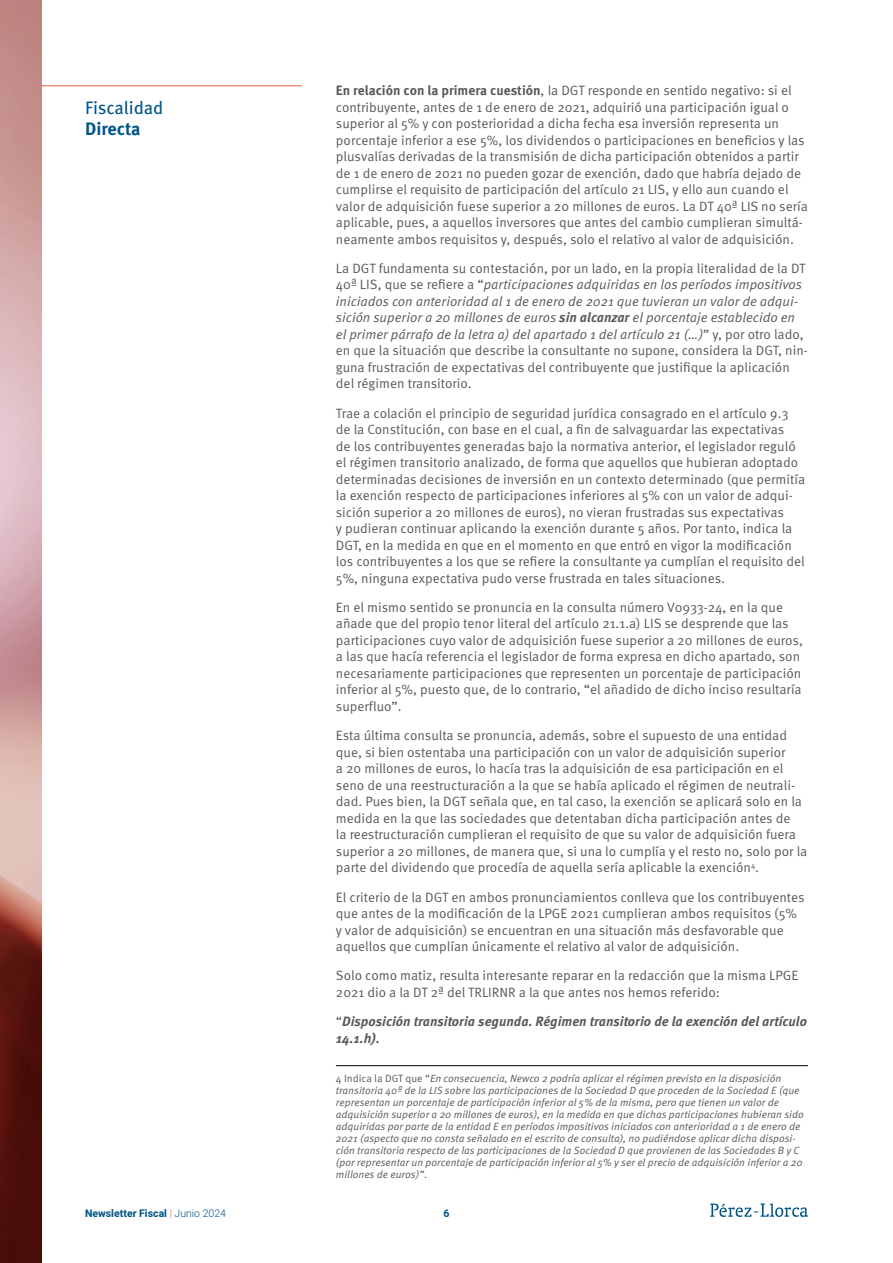
<style>
.page{position:relative;width:893px;height:1263px;background:#fff}
.page>*{position:absolute;margin:0;border:0;box-sizing:border-box;transform-origin:0 0}
.t1{font:18px "Meta Pro";color:#005587}
.t2{font:700 18px "Meta Pro";color:#005587}
.t3{font:13.5px/16.5px "Meta Pro Norm";color:#595959}
.t4{font:13.5px/16.5px "Meta Pro Norm Ita";color:#595959}
.t5{font:italic 700 13.5px/16.5px "Meta Pro";color:#595959}
.t6{font:10.5px/12px "Meta Pro Norm Ita";color:#595959}
.t7{font:700 10.5px "Heebo";color:#005587}
.s1{font-family:"Meta Pro";font-weight:700}
.s2{font-family:"Meta Pro Norm"}
.s3{font-family:"Meta Pro";font-weight:700;font-style:italic}
.s4{font-family:"Meta Pro Norm";font-weight:400;font-style:normal}
.s5{font-weight:300;color:#f15841}
.s6{font-weight:300}
</style>
<div class="page">
<svg style="left:710px;top:1203px;width:98px;height:14px"></svg>
<img style="left:0;top:0;width:41px;height:1263px">
<hr style="left:41px;top:85px;width:261px;height:1px;background:#f15841">
<hr style="left:336px;top:1065px;width:472px;height:1px;background:#000">
<h1 class="t1" style="left:85px;top:94px;width:80px">Fiscalidad</h1>
<h1 class="t2" style="left:85px;top:115px;width:57px">Directa</h1>
<p class="t3" style="left:336px;top:81px;width:473px"><span class="s1">En relación con la primera cuestión</span>, la DGT responde en sentido negativo: si el contribuyente, antes de 1 de enero de 2021, adquirió una participación igual o superior al 5% y con posterioridad a dicha fecha esa inversión representa un porcentaje inferior a ese 5%, los dividendos o participaciones en beneficios y las plusvalías derivadas de la transmisión de dicha participación obtenidos a partir de 1 de enero de 2021 no pueden gozar de exención, dado que habría dejado de cumplirse el requisito de participación del artículo 21 LIS, y ello aun cuando el valor de adquisición fuese superior a 20 millones de euros. La DT 40ª LIS no sería aplicable, pues, a aquellos inversores que antes del cambio cumplieran simultá&shy;neamente ambos requisitos y, después, solo el relativo al valor de adquisición.</p>
<p class="t3" style="left:336px;top:259px;width:471px">La DGT fundamenta su contestación, por un lado, en la propia literalidad de la DT</p>
<p class="t4" style="left:336px;top:276px;width:469px"><span class="s2">40ª LIS, que se refiere a “</span>participaciones adquiridas en los períodos impositivos iniciados con anterioridad al 1 de enero de 2021 que tuvieran un valor de adqui&shy;sición superior a 20 millones de euros <span class="s3">sin alcanzar</span> el porcentaje establecido en el primer párrafo de la letra a) del apartado 1 del artículo 21 (…)<span class="s2">” y, por otro lado,</span></p>
<p class="t3" style="left:336px;top:342px;width:473px">en que la situación que describe la consultante no supone, considera la DGT, nin&shy;guna frustración de expectativas del contribuyente que justifique la aplicación del régimen transitorio.</p>
<p class="t3" style="left:336px;top:404px;width:471px">Trae a colación el principio de seguridad jurídica consagrado en el artículo 9.3 de la Constitución, con base en el cual, a fin de salvaguardar las expectativas<br>de los contribuyentes generadas bajo la normativa anterior, el legislador reguló el régimen transitorio analizado, de forma que aquellos que hubieran adoptado determinadas decisiones de inversión en un contexto determinado (que permitía la exención respecto de participaciones inferiores al 5% con un valor de adqui&shy;sición superior a 20 millones de euros), no vieran frustradas sus expectativas<br>y pudieran continuar aplicando la exención durante 5 años. Por tanto, indica la DGT, en la medida en que en el momento en que entró en vigor la modificación los contribuyentes a los que se refiere la consultante ya cumplían el requisito del 5%, ninguna expectativa pudo verse frustrada en tales situaciones.</p>
<p class="t3" style="left:336px;top:598px;width:469px">En el mismo sentido se pronuncia en la consulta número V0933-24, en la que añade que del propio tenor literal del artículo 21.1.a) LIS se desprende que las participaciones cuyo valor de adquisición fuese superior a 20 millones de euros, a las que hacía referencia el legislador de forma expresa en dicho apartado, son necesariamente participaciones que representen un porcentaje de participación inferior al 5%, puesto que, de lo contrario, “el añadido de dicho inciso resultaría superfluo”.</p>
<p class="t3" style="left:336px;top:726px;width:473px">Esta última consulta se pronuncia, además, sobre el supuesto de una entidad que, si bien ostentaba una participación con un valor de adquisición superior<br>a 20 millones de euros, lo hacía tras la adquisición de esa participación en el seno de una reestructuración a la que se había aplicado el régimen de neutrali&shy;dad. Pues bien, la DGT señala que, en tal caso, la exención se aplicará solo en la medida en la que las sociedades que detentaban dicha participación antes de<br>la reestructuración cumplieran el requisito de que su valor de adquisición fuera superior a 20 millones, de manera que, si una lo cumplía y el resto no, solo por la parte del dividendo que procedía de aquella sería aplicable la exención<sup>4</sup>.</p>
<p class="t3" style="left:336px;top:888px;width:470px">El criterio de la DGT en ambos pronunciamientos conlleva que los contribuyentes que antes de la modificación de la LPGE 2021 cumplieran ambos requisitos (5% y valor de adquisición) se encuentran en una situación más desfavorable que aquellos que cumplían únicamente el relativo al valor de adquisición.</p>
<p class="t3" style="left:336px;top:966px;width:464px">Solo como matiz, resulta interesante reparar en la redacción que la misma LPGE<br>2021 dio a la DT 2ª del TRLIRNR a la que antes nos hemos referido:</p>
<p class="t5" style="left:336px;top:1012px;width:473px"><span class="s4">“</span>Disposición transitoria segunda. Régimen transitorio de la exención del artículo<br>14.1.h).</p>
<p class="t6" style="left:336px;top:1071px;width:469px"><span class="s2">4 Indica la DGT que “</span>En consecuencia, Newco 2 podría aplicar el régimen previsto en la disposición transitoria 40ª de la LIS sobre las participaciones de la Sociedad D que proceden de la Sociedad E (que representan un porcentaje de participación inferior al 5% de la misma, pero que tienen un valor de adquisición superior a 20 millones de euros), en la medida en que dichas participaciones hubieran sido adquiridas por parte de la entidad E en períodos impositivos iniciados con anterioridad a 1 de enero de 2021 (aspecto que no consta señalado en el escrito de consulta), no pudiéndose aplicar dicha disposi&shy;ción transitoria respecto de las participaciones de la Sociedad D que provienen de las Sociedades B y C (por representar un porcentaje de participación inferior al 5% y ser el precio de adquisición inferior a 20 millones de euros)”<span class="s2">.</span></p>
<p class="t7" style="left:85px;top:1206px;width:142px">Newsletter Fiscal <span class="s5">|</span> <span class="s6">Junio 2024</span></p>
<p class="t7" style="left:443px;top:1206px;width:8px">6</p>
</div>
